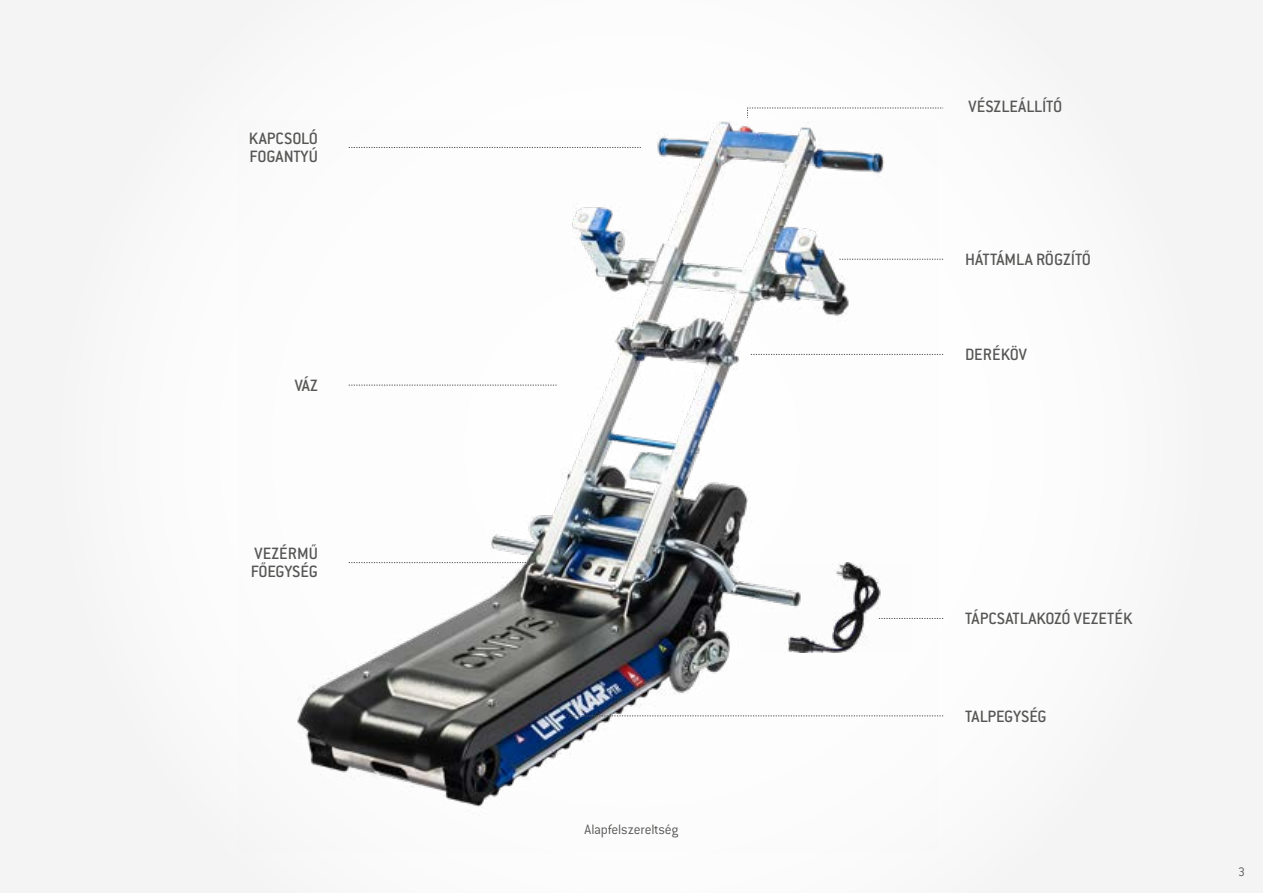
<style>
.page{position:relative;width:1263px;height:893px;background:#f4f4f4}
.page>*{position:absolute;margin:0;border:0;box-sizing:border-box;transform-origin:0 0}
.t1{font:500 18px/18px "Conduit ITC Pro";color:#575756}
.t2{font:300 15px "Conduit ITC Pro";letter-spacing:-.015em;color:#575756}
.t3{font:300 13.5px "Conduit ITC Pro";color:#575756}
</style>
<div class="page">
<img style="left:297px;top:122px;width:639px;height:685px">
<svg style="left:747px;top:108px;width:196px;height:10px"></svg>
<svg style="left:349px;top:385px;width:208px;height:1px"></svg>
<svg style="left:349px;top:147px;width:292px;height:1px"></svg>
<svg style="left:349px;top:562px;width:187px;height:1px"></svg>
<svg style="left:839px;top:259px;width:104px;height:1px"></svg>
<svg style="left:751px;top:354px;width:192px;height:1px"></svg>
<svg style="left:569px;top:716px;width:374px;height:1px"></svg>
<img style="left:761px;top:563px;width:150px;height:89px">
<svg style="left:879px;top:618px;width:64px;height:1px"></svg>
<p class="t1" style="left:249px;top:130px;width:71px">KAPCSOLÓ<br>FOGANTYÚ</p>
<p class="t1" style="left:295px;top:376px;width:25px">VÁZ</p>
<p class="t1" style="left:251px;top:545px;width:69px">VEZÉRMŰ<br>FŐEGYSÉG</p>
<p class="t2" style="left:585px;top:821px;width:95px">Alapfelszereltség</p>
<p class="t1" style="left:969px;top:98px;width:95px">VÉSZLEÁLLÍTÓ</p>
<p class="t1" style="left:965px;top:250px;width:127px">HÁTTÁMLA RÖGZÍTŐ</p>
<p class="t1" style="left:965px;top:346px;width:63px">DERÉKÖV</p>
<p class="t1" style="left:965px;top:610px;width:169px">TÁPCSATLAKOZÓ VEZETÉK</p>
<p class="t1" style="left:965px;top:707px;width:83px">TALPEGYSÉG</p>
<p class="t3" style="left:1238px;top:864px;width:8px">3</p>
</div>
